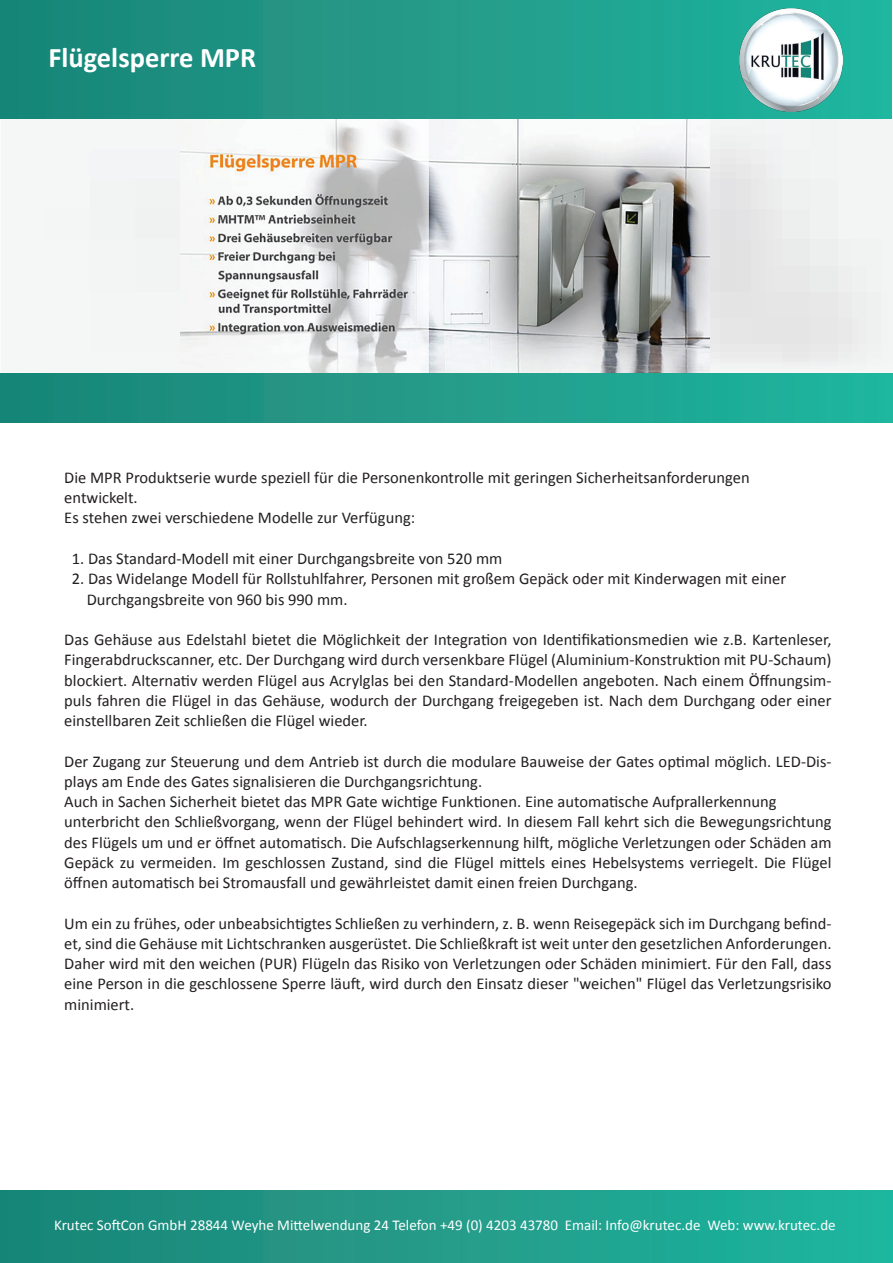
<style>
.page{position:relative;width:893px;height:1263px;background:#fff}
.page>*{position:absolute;margin:0;border:0;box-sizing:border-box;transform-origin:0 0}
.t1{font:700 28.5px "Calibri";color:#fff}
.t2{font:16.5px/20.2px "Calibri";color:#231f20}
.t3{font:15px "Calibri";color:#fff}
</style>
<div class="page">
<div style="left:0;top:1191px;width:893px;height:71px;background:linear-gradient(to right,#1d8476,#21b69f)"></div>
<div style="left:0;top:0;width:892px;height:119px;background:linear-gradient(to right,#1c8476,#23b69f)"></div>
<img style="left:739px;top:9px;width:103px;height:103px">
<svg style="left:45px;top:119px;width:848px;height:254px"></svg>
<div style="left:1px;top:373px;width:892px;height:50px;background:linear-gradient(to right,#1d8476,#22b69f)"></div>
<img style="left:180px;top:119px;width:529px;height:254px">
<h1 class="t1" style="left:48px;top:37px;width:209px">Flügelsperre MPR</h1>
<p class="t2" style="left:64px;top:467px;width:687px">Die MPR Produktserie wurde speziell für die Personenkontrolle mit geringen Sicherheitsanforderungen entwickelt.<br>Es stehen zwei verschiedene Modelle zur Verfügung:</p>
<p class="t2" style="left:72px;top:548px;width:432px">1. Das Standard-Modell mit einer Durchgangsbreite von 520 mm</p>
<p class="t2" style="left:87px;top:568px;width:701px;text-indent:-15px">2. Das Widelange Modell für Rollstuhlfahrer, Personen mit großem Gepäck oder mit Kinderwagen mit einer<br>Durchgangsbreite von 960 bis 990 mm.</p>
<p class="t2" style="left:64px;top:629px;width:769px;text-align:justify">Das Gehäuse aus Edelstahl bietet die Möglichkeit der Integration von Identifikationsmedien wie z.B. Kartenleser, Fingerabdruckscanner, etc. Der Durchgang wird durch versenkbare Flügel (Aluminium-Konstruktion mit PU-Schaum) blockiert. Alternativ werden Flügel aus Acrylglas bei den Standard-Modellen angeboten. Nach einem Öffnungsim&shy;puls fahren die Flügel in das Gehäuse, wodurch der Durchgang freigegeben ist. Nach dem Durchgang oder einer einstellbaren Zeit schließen die Flügel wieder.</p>
<p class="t2" style="left:64px;top:750px;width:769px">Der Zugang zur Steuerung und dem Antrieb ist durch die modulare Bauweise der Gates optimal möglich. LED-Dis&shy;plays am Ende des Gates signalisieren die Durchgangsrichtung.<br>Auch in Sachen Sicherheit bietet das MPR Gate wichtige Funktionen. Eine automatische Aufprallerkennung unterbricht den Schließvorgang, wenn der Flügel behindert wird. In diesem Fall kehrt sich die Bewegungsrichtung des Flügels um und er öffnet automatisch. Die Aufschlagserkennung hilft, mögliche Verletzungen oder Schäden am Gepäck zu vermeiden. Im geschlossen Zustand, sind die Flügel mittels eines Hebelsystems verriegelt. Die Flügel öffnen automatisch bei Stromausfall und gewährleistet damit einen freien Durchgang.</p>
<p class="t2" style="left:64px;top:912px;width:769px;text-align:justify">Um ein zu frühes, oder unbeabsichtigtes Schließen zu verhindern, z. B. wenn Reisegepäck sich im Durchgang befind&shy;et, sind die Gehäuse mit Lichtschranken ausgerüstet. Die Schließkraft ist weit unter den gesetzlichen Anforderungen.<br>Daher wird mit den weichen (PUR) Flügeln das Risiko von Verletzungen oder Schäden minimiert. Für den Fall, dass eine Person in die geschlossene Sperre läuft, wird durch den Einsatz dieser "weichen" Flügel das Verletzungsrisiko minimiert.</p>
<p class="t3" style="left:54px;top:1216px;width:783px">Krutec SoftCon GmbH 28844 Weyhe Mittelwendung 24 Telefon +49 (0) 4203 43780 Email: Info@krutec.de Web: www.krutec.de</p>
</div>
